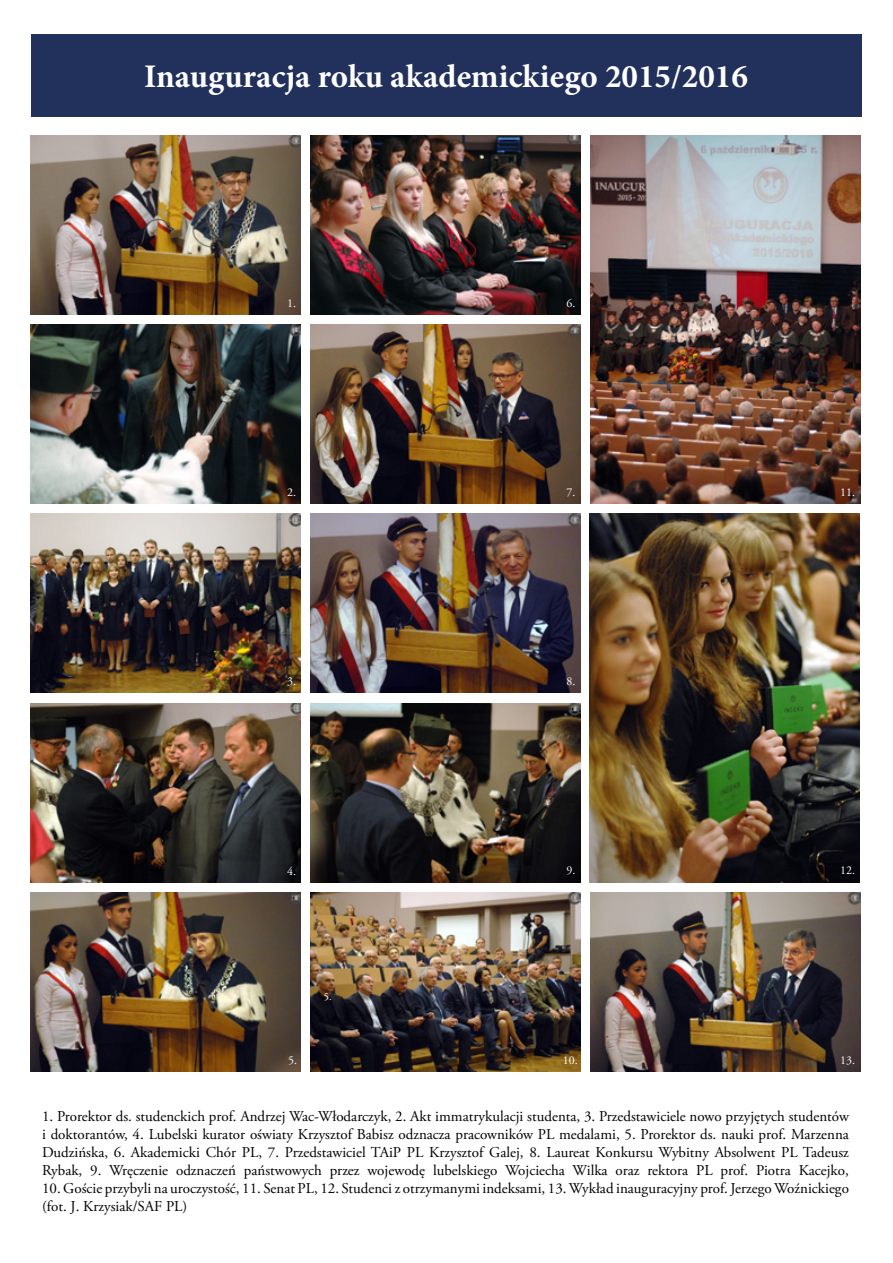
<style>
.page{position:relative;width:893px;height:1263px;background:#fff}
.page>*{position:absolute;margin:0;border:0;box-sizing:border-box;transform-origin:0 0}
.podpisy_okładka{font:700 33px "Minion Pro";color:#fff}
.t1{font:15px/18px "Adobe Garamond Pro";color:#000;text-align:justify}
.t2{font:12px "Adobe Garamond Pro";color:#fff}
.t3{font:10.5px "Adobe Garamond Pro";color:#fff}
</style>
<div class="page">
<div style="left:31px;top:34px;width:831px;height:83px;background:#21315c"></div>
<img style="left:310px;top:892px;width:270px;height:179px">
<img style="left:590px;top:135px;width:270px;height:368px">
<img style="left:590px;top:514px;width:270px;height:368px">
<img style="left:590px;top:892px;width:270px;height:179px">
<img style="left:31px;top:135px;width:270px;height:179px">
<img style="left:31px;top:324px;width:270px;height:179px">
<img style="left:31px;top:514px;width:270px;height:179px">
<img style="left:31px;top:703px;width:270px;height:179px">
<img style="left:31px;top:892px;width:270px;height:179px">
<img style="left:310px;top:135px;width:270px;height:179px">
<img style="left:310px;top:324px;width:270px;height:179px">
<img style="left:310px;top:514px;width:270px;height:179px">
<img style="left:310px;top:703px;width:270px;height:179px">
<p class="podpisy_okładka" style="left:144px;top:57px;width:605px">Inauguracja roku akademickiego 2015/2016</p>
<p class="t2" style="left:287px;top:295px;width:10px">1.</p>
<p class="t2" style="left:567px;top:295px;width:10px">6.</p>
<p class="t2" style="left:287px;top:485px;width:10px">2.</p>
<p class="t2" style="left:567px;top:485px;width:10px">7.</p>
<p class="t2" style="left:840px;top:485px;width:16px">11.</p>
<p class="t2" style="left:287px;top:674px;width:10px">3.</p>
<p class="t2" style="left:567px;top:674px;width:10px">8.</p>
<p class="t2" style="left:287px;top:864px;width:10px">4.</p>
<p class="t2" style="left:567px;top:863px;width:10px">9.</p>
<p class="t2" style="left:840px;top:863px;width:16px">12.</p>
<p class="t3" style="left:324px;top:991px;width:9px">5.</p>
<p class="t2" style="left:288px;top:1053px;width:10px">5.</p>
<p class="t2" style="left:563px;top:1053px;width:16px">10.</p>
<p class="t2" style="left:840px;top:1053px;width:16px">13.</p>
<p class="t1" style="left:42px;top:1108px;width:808px">1. Prorektor ds. studenckich prof. Andrzej Wac-Włodarczyk, 2. Akt immatrykulacji studenta, 3. Przedstawiciele nowo przyjętych studentów i doktorantów, 4. Lubelski kurator oświaty Krzysztof Babisz odznacza pracowników PL medalami, 5. Prorektor ds. nauki prof. Marzenna Dudzińska, 6. Akademicki Chór PL, 7. Przedstawiciel TAiP PL Krzysztof Galej, 8. Laureat Konkursu Wybitny Absolwent PL Tadeusz Rybak, 9. Wręczenie odznaczeń państwowych przez wojewodę lubelskiego Wojciecha Wilka oraz rektora PL prof. Piotra Kacejko,</p>
<p class="t1" style="left:42px;top:1180px;width:808px">10. Goście przybyli na uroczystość, 11. Senat PL, 12. Studenci z otrzymanymi indeksami, 13. Wykład inauguracyjny prof. Jerzego Woźnickiego (fot. J. Krzysiak/SAF PL)</p>
</div>
